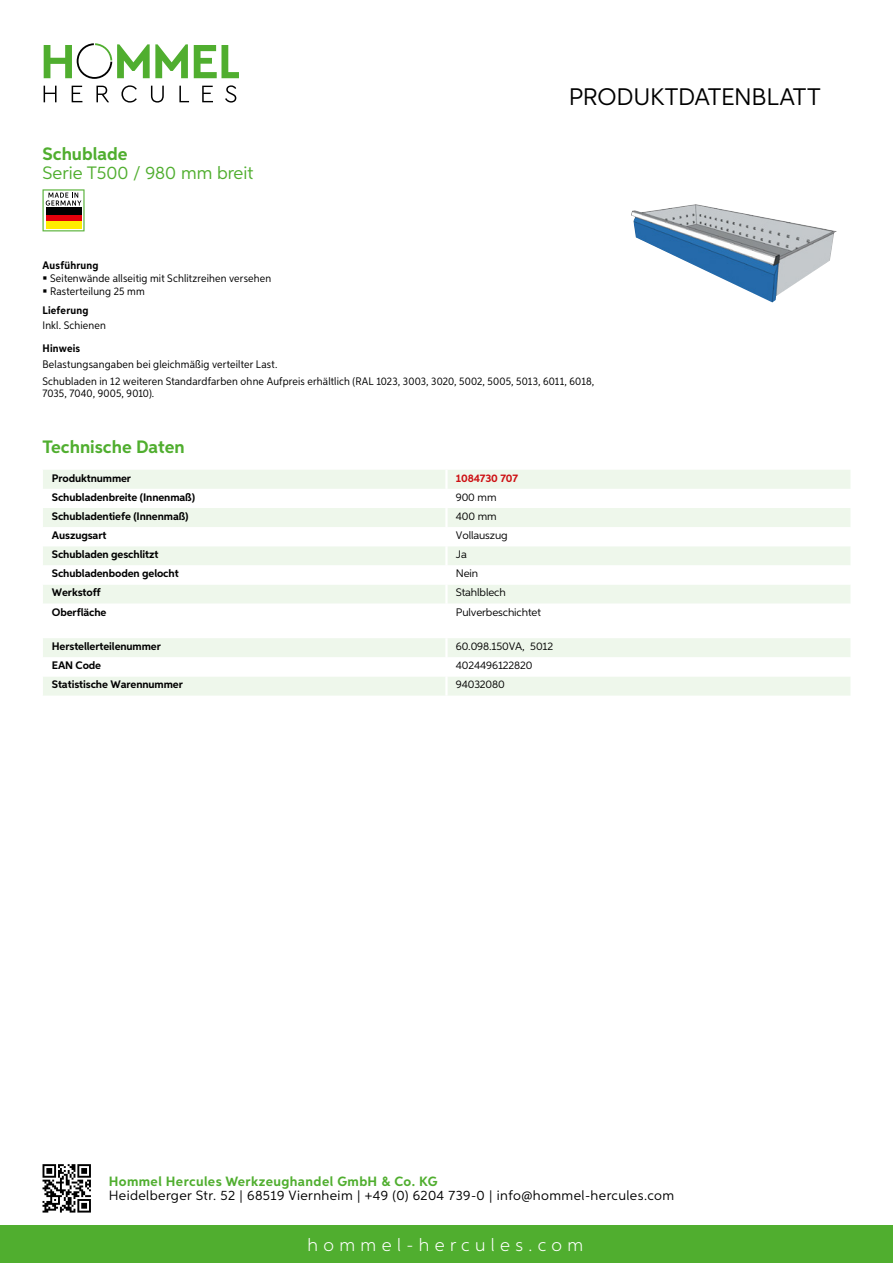
<style>
.page{position:relative;width:893px;height:1263px;background:#fff}
.page>*{position:absolute;margin:0;border:0;box-sizing:border-box;transform-origin:0 0}
.t1{font:24px "Aspira";letter-spacing:-.01em;color:#000}
.t2{font:700 18px "Aspira";color:#50ae2f}
.t3{font:18px "Aspira";color:#50ae2f}
.t4{font:300 18px "Aspira";letter-spacing:.3em;color:#fff}
.t5{font:13.5px "Aspira";letter-spacing:.03em;color:#000}
.t6{font:700 13.5px "Aspira";letter-spacing:.03em;color:#50ae2f}
.t7{font:10.95px/12.8px "Aspira Nar";letter-spacing:.015em;color:#000}
.t8{font:700 10.95px "Aspira";letter-spacing:-.01em;color:#000}
.t9{font:10.95px "Aspira";letter-spacing:-.01em;color:#000}
.t10{font:700 10.95px "Aspira Nar";letter-spacing:.02em;color:#000}
.t11{font:700 10.95px "Aspira";letter-spacing:-.01em;color:#cd1013}
</style>
<div class="page">
<div style="left:0;top:1226px;width:893px;height:37px;background:#50ae2f"></div>
<svg style="left:43px;top:1164px;width:48px;height:48px"></svg>
<svg style="left:194px;top:45px;width:45px;height:33px"></svg>
<svg style="left:44px;top:43px;width:144px;height:36px"></svg>
<svg style="left:44px;top:86px;width:13px;height:16px"></svg>
<svg style="left:72px;top:86px;width:10px;height:16px"></svg>
<svg style="left:96px;top:86px;width:13px;height:16px"></svg>
<svg style="left:121px;top:85px;width:16px;height:18px"></svg>
<svg style="left:151px;top:86px;width:13px;height:17px"></svg>
<svg style="left:179px;top:86px;width:10px;height:16px"></svg>
<svg style="left:202px;top:86px;width:11px;height:16px"></svg>
<svg style="left:225px;top:85px;width:11px;height:18px"></svg>
<div style="left:43px;top:470px;width:807px;height:19px;background:#eef7eb"></div>
<svg style="left:43px;top:508px;width:807px;height:95px;fill:#eef7eb"></svg>
<hr style="left:445px;top:470px;width:3px;height:19px;background:#fff">
<hr style="left:445px;top:508px;width:3px;height:19px;background:#fff">
<hr style="left:445px;top:527px;width:3px;height:19px;background:#fff">
<hr style="left:445px;top:546px;width:3px;height:19px;background:#fff">
<hr style="left:445px;top:565px;width:3px;height:19px;background:#fff">
<hr style="left:445px;top:584px;width:3px;height:20px;background:#fff">
<svg style="left:43px;top:638px;width:807px;height:58px"></svg>
<hr style="left:445px;top:676px;width:3px;height:20px;background:#fff">
<svg style="left:43px;top:189px;width:42px;height:42px"></svg>
<div style="left:46px;top:214px;width:35px;height:7px;background:#e3000b"></div>
<div style="left:46px;top:208px;width:35px;height:7px;background:#000"></div>
<div style="left:46px;top:221px;width:35px;height:7px;background:#ffed00"></div>
<img style="left:631px;top:204px;width:206px;height:98px">
<h2 class="t2" style="left:43px;top:142px;width:87px">Schublade</h2>
<h2 class="t3" style="left:43px;top:162px;width:212px">Serie T500 / 980 mm breit</h2>
<h1 class="t1" style="left:569px;top:82px;width:253px">Produktdatenblatt</h1>
<p class="t10" style="left:43px;top:259px;width:58px">Ausführung</p>
<p class="t7" style="left:50px;top:272px;width:223px">Seitenwände allseitig mit Schlitzreihen versehen<br>Rasterteilung 25 mm</p>
<p class="t10" style="left:43px;top:304px;width:47px">Lieferung</p>
<p class="t7" style="left:43px;top:319px;width:65px">Inkl. Schienen</p>
<p class="t10" style="left:43px;top:342px;width:39px">Hinweis</p>
<p class="t7" style="left:43px;top:355px;width:553px;line-height:17.5px">Belastungsangaben bei gleichmäßig verteilter Last.<br>Schubladen in 12 weiteren Standardfarben ohne Aufpreis erhältlich (RAL 1023, 3003, 3020, 5002, 5005, 5013, 6011, 6018,</p>
<p class="t7" style="left:43px;top:387px;width:113px">7035, 7040, 9005, 9010).</p>
<h2 class="t2" style="left:43px;top:436px;width:144px">Technische Daten</h2>
<p class="t8" style="left:52px;top:471px;width:81px">Produktnummer</p>
<p class="t11" style="left:456px;top:471px;width:64px">1084730 707</p>
<p class="t8" style="left:52px;top:490px;width:145px">Schubladenbreite (Innenmaß)</p>
<p class="t9" style="left:456px;top:490px;width:42px">900 mm</p>
<p class="t8" style="left:52px;top:509px;width:138px">Schubladentiefe (Innenmaß)</p>
<p class="t9" style="left:456px;top:509px;width:42px">400 mm</p>
<p class="t8" style="left:52px;top:529px;width:56px">Auszugsart</p>
<p class="t9" style="left:456px;top:529px;width:53px">Vollauszug</p>
<p class="t8" style="left:52px;top:548px;width:108px">Schubladen geschlitzt</p>
<p class="t9" style="left:456px;top:548px;width:13px">Ja</p>
<p class="t8" style="left:52px;top:567px;width:128px">Schubladenboden gelocht</p>
<p class="t9" style="left:456px;top:567px;width:24px">Nein</p>
<p class="t8" style="left:52px;top:586px;width:50px">Werkstoff</p>
<p class="t9" style="left:456px;top:586px;width:51px">Stahlblech</p>
<p class="t8" style="left:52px;top:605px;width:56px">Oberfläche</p>
<p class="t9" style="left:456px;top:605px;width:87px">Pulverbeschichtet</p>
<p class="t8" style="left:52px;top:640px;width:111px">Herstellerteilenummer</p>
<p class="t9" style="left:456px;top:640px;width:99px">60.098.150VA, 5012</p>
<p class="t8" style="left:52px;top:659px;width:51px">EAN Code</p>
<p class="t9" style="left:456px;top:659px;width:78px">4024496122820</p>
<p class="t8" style="left:52px;top:678px;width:132px">Statistische Warennummer</p>
<p class="t9" style="left:456px;top:678px;width:51px">94032080</p>
<p class="t6" style="left:109px;top:1172px;width:330px">Hommel Hercules Werkzeughandel GmbH &amp; Co. KG</p>
<p class="t5" style="left:109px;top:1187px;width:567px">Heidelberger Str. 52 | 68519 Viernheim | +49 (0) 6204 739-0 | info@hommel-hercules.com</p>
<h2 class="t4" style="left:307px;top:1234px;width:277px">hommel-hercules.com</h2>
</div>
